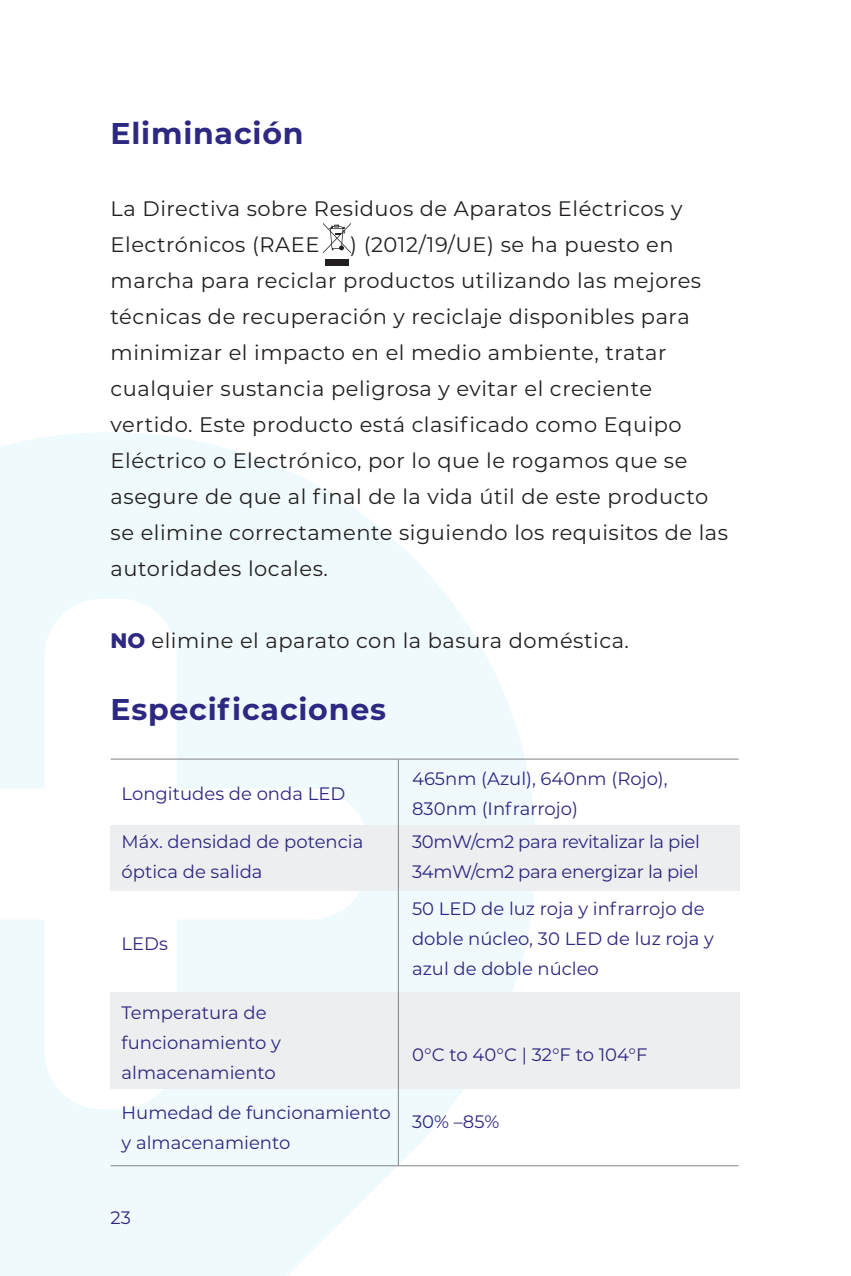
<style>
.page{position:relative;width:851px;height:1276px;background:#fff}
.page>*{position:absolute;margin:0;border:0;box-sizing:border-box;transform-origin:0 0}
.t1{font:700 30px "Montserrat";letter-spacing:.025em;color:#2d2882}
.t2{font:21px/36px "Montserrat";letter-spacing:.025em;color:#231f20}
.Text_2{font:18px/30px "Montserrat";color:#2d2882}
.Text_2-2{font:18px "Montserrat";letter-spacing:-.02em;color:#2d2882}
.s1{font-weight:800;color:#2d2882}
</style>
<div class="page">
<svg style="left:0;top:432px;width:539px;height:844px;fill:#effafc"></svg>
<div style="left:111px;top:825px;width:629px;height:66px;background:#eceeef"></div>
<div style="left:111px;top:992px;width:629px;height:96px;background:#eceeef"></div>
<hr style="left:111px;top:758px;width:627px;height:1px;background:#808285">
<hr style="left:398px;top:759px;width:1px;height:406px;background:#808285">
<div style="left:325px;top:259px;width:24px;height:6px;background:#231f20"></div>
<svg style="left:323px;top:223px;width:28px;height:30px"></svg>
<hr style="left:111px;top:1165px;width:627px;height:1px;background:#808285">
<p class="t1" style="left:111px;top:112px;width:194px">Eliminación</p>
<p class="t2" style="left:111px;top:190px;width:573px">La Directiva sobre Residuos de Aparatos Eléctricos y<br>Electrónicos (RAEE</p>
<p class="t2" style="left:111px;top:226px;width:619px;text-indent:239px">) (2012/19/UE) se ha puesto en marcha para reciclar productos utilizando las mejores técnicas de recuperación y reciclaje disponibles para minimizar el impacto en el medio ambiente, tratar cualquier sustancia peligrosa y evitar el creciente vertido. Este producto está clasificado como Equipo Eléctrico o Electrónico, por lo que le rogamos que se asegure de que al final de la vida útil de este producto se elimine correctamente siguiendo los requisitos de las autoridades locales.</p>
<p class="t2" style="left:111px;top:622px;width:520px"><span class="s1">NO</span> elimine el aparato con la basura doméstica.</p>
<p class="t1" style="left:111px;top:688px;width:277px">Especificaciones</p>
<p class="Text_2" style="left:122px;top:778px;width:225px">Longitudes de onda LED</p>
<p class="Text_2" style="left:122px;top:826px;width:243px">Máx. densidad de potencia óptica de salida</p>
<p class="Text_2" style="left:122px;top:928px;width:48px">LEDs</p>
<p class="Text_2" style="left:122px;top:997px;width:161px">Temperatura de funcionamiento y almacenamiento</p>
<p class="Text_2" style="left:122px;top:1097px;width:271px">Humedad de funcionamiento y almacenamiento</p>
<p class="Text_2" style="left:412px;top:763px;width:257px">465nm (Azul), 640nm (Rojo),<br>830nm (Infrarrojo)</p>
<p class="Text_2-2" style="left:412px;top:829px;width:289px">30mW/cm2 para revitalizar la piel</p>
<p class="Text_2-2" style="left:412px;top:859px;width:288px">34mW/cm2 para energizar la piel</p>
<p class="Text_2" style="left:412px;top:893px;width:303px">50 LED de luz roja y infrarrojo de doble núcleo, 30 LED de luz roja y azul de doble núcleo</p>
<p class="Text_2" style="left:412px;top:1039px;width:237px">0°C to 40°C | 32°F to 104°F</p>
<p class="Text_2" style="left:412px;top:1106px;width:89px">30% –85%</p>
<p class="Text_2" style="left:111px;top:1202px;width:22px">23</p>
</div>
